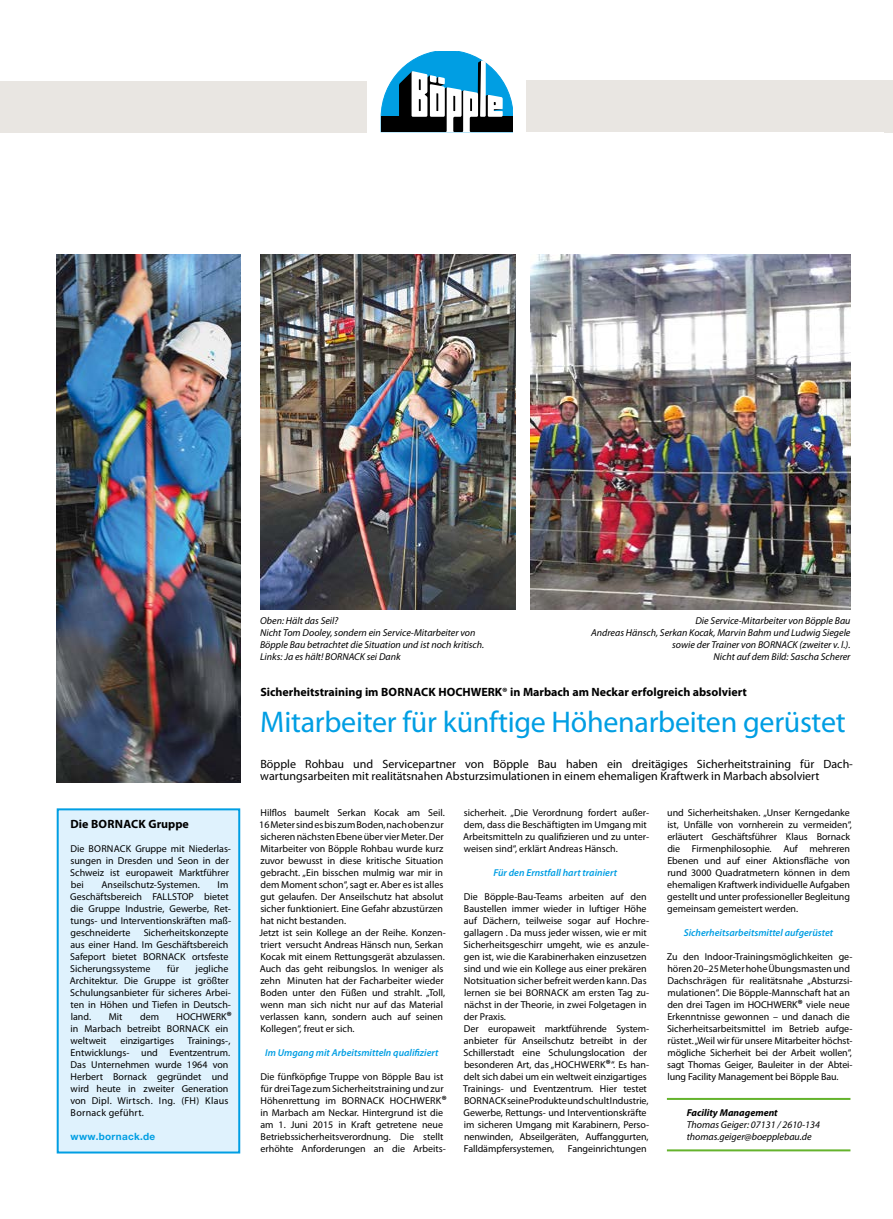
<style>
.page{position:relative;width:893px;height:1219px;background:#fff}
.page>*{position:absolute;margin:0;border:0;box-sizing:border-box;transform-origin:0 0}
.t1{font:30px "Myriad Pro";letter-spacing:-.01em;color:#009ee3}
.t2{font:12px/12px "Myriad Pro";color:#000}
.t3{font:700 12px "Myriad Pro";color:#000}
.t4{font:10px/12px "Myriad Pro";color:#000}
.t5{font:italic 10px/12px "Myriad Pro";color:#000}
.t6{font:italic 600 10px "Myriad Pro";color:#009ee3}
.t7{font:italic 700 10px "Myriad Pro";color:#000}
.t8{font:700 10px "Helvetica Neue LT Pro";letter-spacing:.025em;color:#009ee3}
.s1{font-weight:700;font-size:12px}
</style>
<div class="page">
<img style="left:260px;top:254px;width:255px;height:355px">
<img style="left:57px;top:254px;width:183px;height:528px">
<img style="left:530px;top:254px;width:320px;height:355px">
<div style="left:0;top:81px;width:367px;height:51px;background:#e9e6e2"></div>
<div style="left:526px;top:81px;width:367px;height:51px;background:#e9e6e2"></div>
<svg style="left:381px;top:51px;width:131px;height:81px"></svg>
<hr style="left:667px;top:1098px;width:183px;height:2px;background:#64b32c">
<hr style="left:667px;top:1149px;width:183px;height:2px;background:#64b32c">
<div style="left:57px;top:808px;width:183px;height:345px;background:#dff2fd;border:2px solid #009ee3"></div>
<p class="t3" style="left:71px;top:816px;width:120px">Die BORNACK Gruppe</p>
<p class="t4" style="left:70px;top:842px;width:162px">Die BORNACK Gruppe mit Niederlas&shy;sungen in Dresden und Seon in der<br>Schweiz ist europaweit Marktführer bei</p>
<p class="t4" style="left:102px;top:878px;width:100px">Anseilschutz-Systemen.</p>
<p class="t4" style="left:70px;top:878px;width:162px;text-indent:147px">Im<br>Geschäftsbereich FALLSTOP bietet die Gruppe Industrie, Gewerbe, Ret&shy;tungs- und Interventionskräften maß&shy;geschneiderte</p>
<p class="t4" style="left:70px;top:926px;width:160px;text-align:justify;text-indent:73px">Sicherheitskonzepte aus einer Hand. Im Geschäftsbereich Safeport bietet BORNACK ortsfeste Sicherungssysteme</p>
<p class="t4" style="left:167px;top:962px;width:13px">für</p>
<p class="t4" style="left:70px;top:962px;width:163px;text-indent:126px">jegliche<br>Architektur. Die Gruppe ist größter<br>Schulungsanbieter für sicheres Arbei&shy;ten in Höhen und Tiefen in Deutsch&shy;land.</p>
<p class="t4" style="left:71px;top:1010px;width:163px;text-indent:106px">HOCHWERK<span class="s1">® </span>in Marbach betreibt BORNACK ein weltweit</p>
<p class="t4" style="left:109px;top:1010px;width:15px">Mit</p>
<p class="t4" style="left:140px;top:1010px;width:20px">dem</p>
<p class="t4" style="left:70px;top:1034px;width:162px;text-indent:117px">Trainings-,<br>Entwicklungs- und Eventzentrum.<br>Das Unternehmen wurde 1964 von<br>Herbert Bornack gegründet und wird heute in zweiter Generation von Dipl. Wirtsch. Ing. (FH) Klaus<br>Bornack geführt.</p>
<p class="t8" style="left:71px;top:1130px;width:86px">www.bornack.de</p>
<p class="t4" style="left:120px;top:1034px;width:55px">einzigartiges</p>
<p class="t5" style="left:260px;top:614px;width:226px">Oben: Hält das Seil?<br>Nicht Tom Dooley, sondern ein Service-Mitarbeiter von Böpple Bau betrachtet die Situation und ist noch kritisch.<br>Links: Ja es hält! BORNACK sei Dank</p>
<p class="t5" style="left:591px;top:614px;width:261px;text-align:right">Die Service-Mitarbeiter von Böpple Bau<br>Andreas Hänsch, Serkan Kocak, Marvin Bahm und Ludwig Siegele sowie der Trainer von BORNACK (zweiter v. l.).<br>Nicht auf dem Bild: Sascha Scherer</p>
<p class="t3" style="left:260px;top:684px;width:488px">Sicherheitstraining im BORNACK HOCHWERK® in Marbach am Neckar erfolgreich absolviert</p>
<h1 class="t1" style="left:260px;top:703px;width:587px">Mitarbeiter für künftige Höhenarbeiten gerüstet</h1>
<p class="t2" style="left:260px;top:758px;width:594px">Böpple Rohbau und Servicepartner von Böpple Bau haben ein dreitägiges Sicherheitstraining für Dach&shy;wartungsarbeiten mit realitätsnahen Absturzsimulationen in einem ehemaligen Kraftwerk in Marbach absolviert</p>
<p class="t4" style="left:463px;top:806px;width:188px">sicherheit. „Die Verordnung fordert außer&shy;dem, dass die Beschäftigten im Umgang mit Arbeitsmitteln zu qualifizieren und zu unter&shy;weisen sind“, erklärt Andreas Hänsch.</p>
<p class="t6" style="left:493px;top:866px;width:125px">Für den Ernstfall hart trainiert</p>
<p class="t4" style="left:463px;top:890px;width:187px">Die Böpple-Bau-Teams arbeiten auf den Baustellen immer wieder in luftiger Höhe auf Dächern, teilweise sogar auf Hochre&shy;gallagern . Da muss jeder wissen, wie er mit Sicherheitsgeschirr umgeht, wie es anzule&shy;gen ist, wie die Karabinerhaken einzusetzen sind und wie ein Kollege aus einer prekären Notsituation sicher befreit werden kann. Das lernen sie bei BORNACK am ersten Tag zu&shy;nächst in der Theorie, in zwei Folgetagen in der Praxis.<br>Der europaweit marktführende System&shy;anbieter für Anseilschutz betreibt in der Schillerstadt eine Schulungslocation der besonderen Art, das „HOCHWERK<span class="s1">®</span>“. Es han&shy;delt sich dabei um ein weltweit einzigartiges Trainings- und Eventzentrum. Hier testet BORNACK seine Produkte und schult Industrie, Gewerbe, Rettungs- und Interventionskräfte im sicheren Umgang mit Karabinern, Perso&shy;nenwinden, Abseilgeräten, Auffanggurten, Falldämpfersystemen,</p>
<p class="t4" style="left:259px;top:806px;width:188px">Hilflos baumelt Serkan Kocak am Seil.<br>16 Meter sind es bis zum Boden, nach oben zur sicheren nächsten Ebene über vier Meter. Der Mitarbeiter von Böpple Rohbau wurde kurz zuvor bewusst in diese kritische Situation gebracht. „Ein bisschen mulmig war mir in dem Moment schon“, sagt er. Aber es ist alles gut gelaufen. Der Anseilschutz hat absolut sicher funktioniert. Eine Gefahr abzustürzen hat nicht bestanden.<br>Jetzt ist sein Kollege an der Reihe. Konzen&shy;triert versucht Andreas Hänsch nun, Serkan Kocak mit einem Rettungsgerät abzulassen.<br>Auch das geht reibungslos. In weniger als zehn Minuten hat der Facharbeiter wieder Boden unter den Füßen und strahlt. „Toll, wenn man sich nicht nur auf das Material verlassen kann, sondern auch auf seinen Kollegen“, freut er sich.</p>
<p class="t6" style="left:265px;top:1046px;width:175px">Im Umgang mit Arbeitsmitteln qualifiziert</p>
<p class="t4" style="left:260px;top:1070px;width:188px">Die fünfköpfige Truppe von Böpple Bau ist für drei Tage zum Sicherheitstraining und zur Höhenrettung im BORNACK HOCHWERK<span class="s1">® </span>in Marbach am Neckar. Hintergrund ist die am 1. Juni 2015 in Kraft getretene neue Betriebssicherheitsverordnung. Die stellt erhöhte Anforderungen an die Arbeits-</p>
<p class="t4" style="left:667px;top:806px;width:186px">und Sicherheitshaken. „Unser Kerngedanke ist, Unfälle von vornherein zu vermeiden“, erläutert Geschäftsführer Klaus Bornack die Firmenphilosophie. Auf mehreren Ebenen und auf einer Aktionsfläche von rund 3000 Quadratmetern können in dem ehemaligen Kraftwerk individuelle Aufgaben gestellt und unter professioneller Begleitung gemeinsam gemeistert werden.</p>
<p class="t6" style="left:684px;top:926px;width:151px">Sicherheitsarbeitsmittel aufgerüstet</p>
<p class="t4" style="left:667px;top:950px;width:187px">Zu den Indoor-Trainingsmöglichkeiten ge&shy;hören 20–25 Meter hohe Übungsmasten und Dachschrägen für realitätsnahe „Absturzsi&shy;mulationen“. Die Böpple-Mannschaft hat an den drei Tagen im HOCHWERK<span class="s1">®</span> viele neue Erkenntnisse gewonnen – und danach die Sicherheitsarbeitsmittel im Betrieb aufge&shy;rüstet. „Weil wir für unsere Mitarbeiter höchst&shy;mögliche Sicherheit bei der Arbeit wollen“, sagt Thomas Geiger, Bauleiter in der Abtei&shy;lung Facility Management bei Böpple Bau.</p>
<p class="t7" style="left:687px;top:1106px;width:92px">Facility Management</p>
<p class="t5" style="left:687px;top:1118px;width:135px">Thomas Geiger: 07131 / 2610-134 thomas.geiger@boepplebau.de</p>
<p class="t4" style="left:568px;top:1142px;width:80px">Fangeinrichtungen</p>
</div>
